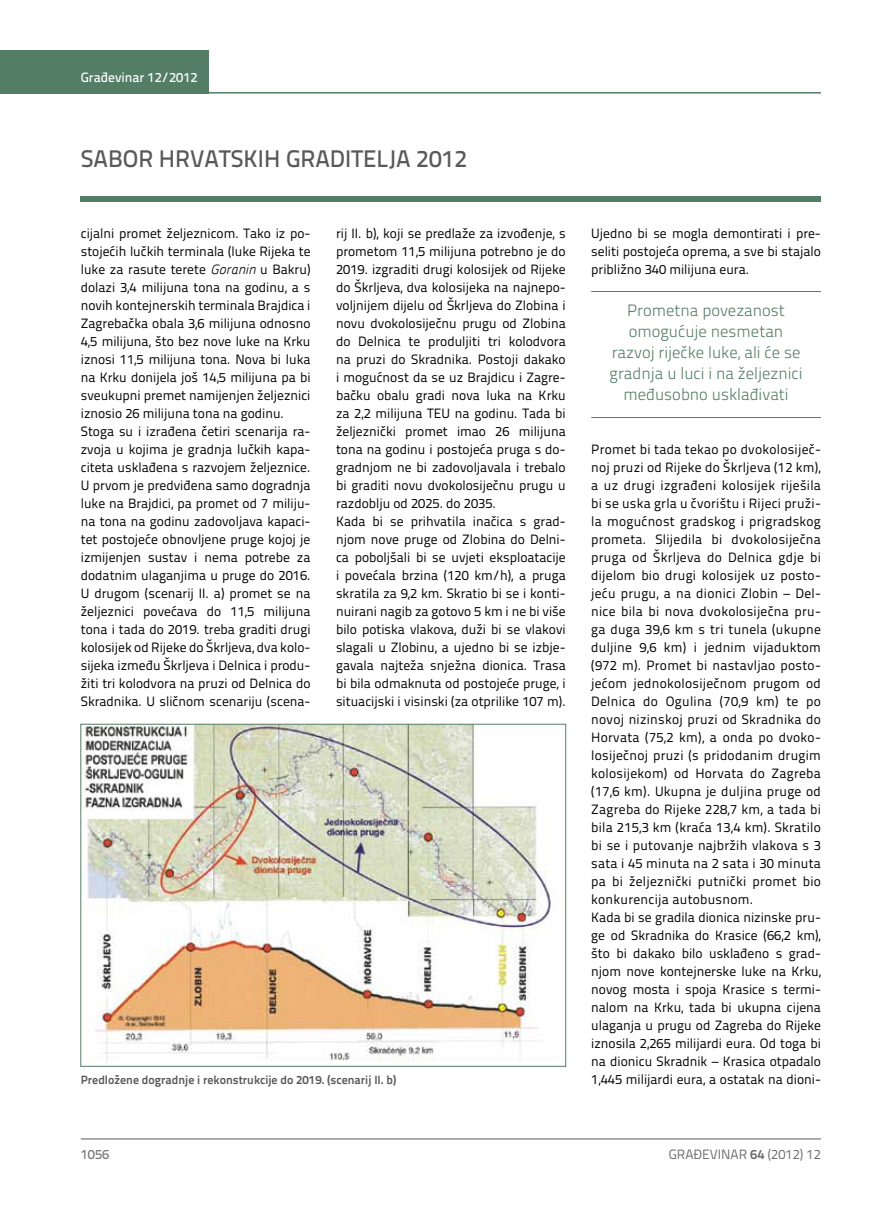
<style>
.page{position:relative;width:872px;height:1212px;background:#fff}
.page>*{position:absolute;margin:0;border:0;box-sizing:border-box;transform-origin:0 0}
.t1{font:500 24px "Titillium Text 22 L";color:#58595b}
.t2{font:300 16.5px/21px "Titillium Text 22 L";color:#547d66;text-align:center}
.t3{font:13.5px/18px "Titillium Text 22 L";color:#000}
.t4{font:13.5px/18px "Titillium Text 22 L";letter-spacing:.02em;color:#000}
.t5{font:13.5px "Titillium Text 22 L";color:#6d6e71}
.t6{font:500 13.5px "Titillium Text 22 L";color:#fff}
.t7{font:500 13.5px "Titillium Text 22 L";color:#797a7d}
.t8{font:700 12px "Titillium Text 22 L";color:#58595b}
.s1{font-family:"Panefresco 250 wt";font-style:italic}
.s2{font-weight:700}
</style>
<div class="page">
<hr style="left:81px;top:1139px;width:740px;height:1px;background:#58595b">
<hr style="left:208px;top:92px;width:613px;height:2px;background:#547d66">
<div style="left:0;top:50px;width:208px;height:44px;background:#547d66"></div>
<div style="left:81px;top:196px;width:740px;height:6px;background:#547d66"></div>
<hr style="left:591px;top:291px;width:230px;height:1px;background:#547d66">
<hr style="left:591px;top:417px;width:230px;height:1px;background:#547d66">
<img style="left:83px;top:726px;width:472px;height:335px">
<p class="t6" style="left:81px;top:67px;width:118px">Građevinar 12/2012</p>
<h1 class="t1" style="left:81px;top:140px;width:388px">SABOR HRVATSKIH GRADITELJA 2012</h1>
<p class="t3" style="left:81px;top:223px;width:231px">cijalni promet željeznicom. Tako iz po&shy;stojećih lučkih terminala (luke Rijeka te luke za rasute terete <span class="s1">Goranin</span> u Bakru) dolazi 3,4 milijuna tona na godinu, a s novih kontejnerskih terminala Brajdica i Zagrebačka obala 3,6 milijuna odnosno 4,5 milijuna, što bez nove luke na Krku iznosi 11,5 milijuna tona. Nova bi luka na Krku donijela još 14,5 milijuna pa bi sveukupni premet namijenjen željeznici iznosio 26 milijuna tona na godinu.<br>Stoga su i izrađena četiri scenarija ra&shy;zvoja u kojima je gradnja lučkih kapa&shy;citeta usklađena s razvojem željeznice.<br>U prvom je predviđena samo dogradnja luke na Brajdici, pa promet od 7 miliju&shy;na tona na godinu zadovoljava kapaci&shy;tet postojeće obnovljene pruge kojoj je izmijenjen sustav i nema potrebe za dodatnim ulaganjima u pruge do 2016.<br>U drugom (scenarij II. a) promet se na željeznici povećava do 11,5 milijuna tona i tada do 2019. treba graditi drugi kolosijek od Rijeke do Škrljeva, dva kolo&shy;sijeka između Škrljeva i Delnica i produ&shy;žiti tri kolodvora na pruzi od Delnica do Skradnika. U sličnom scenariju (scena-</p>
<p class="t3" style="left:336px;top:223px;width:231px">rij II. b), koji se predlaže za izvođenje, s prometom 11,5 milijuna potrebno je do 2019. izgraditi drugi kolosijek od Rijeke do Škrljeva, dva kolosijeka na najnepo&shy;voljnijem dijelu od Škrljeva do Zlobina i novu dvokolosiječnu prugu od Zlobina do Delnica te produljiti tri kolodvora na pruzi do Skradnika. Postoji dakako i mogućnost da se uz Brajdicu i Zagre&shy;bačku obalu gradi nova luka na Krku za 2,2 milijuna TEU na godinu. Tada bi željeznički promet imao 26 milijuna tona na godinu i postojeća pruga s do&shy;gradnjom ne bi zadovoljavala i trebalo bi graditi novu dvokolosiječnu prugu u razdoblju od 2025. do 2035.<br>Kada bi se prihvatila inačica s grad&shy;njom nove pruge od Zlobina do Delni&shy;ca poboljšali bi se uvjeti eksploatacije i povećala brzina (120 km/h), a pruga skratila za 9,2 km. Skratio bi se i konti&shy;nuirani nagib za gotovo 5 km i ne bi više bilo potiska vlakova, duži bi se vlakovi slagali u Zlobinu, a ujedno bi se izbje&shy;gavala najteža snježna dionica. Trasa bi bila odmaknuta od postojeće pruge, i situacijski i visinski (za otprilike 107 m).</p>
<p class="t3" style="left:591px;top:223px;width:231px;text-align:justify">Ujedno bi se mogla demontirati i pre&shy;seliti postojeća oprema, a sve bi stajalo približno 340 milijuna eura.</p>
<p class="t2" style="left:609px;top:299px;width:194px">Prometna povezanost omogućuje nesmetan razvoj riječke luke, ali će se gradnja u luci i na željeznici međusobno usklađivati</p>
<p class="t4" style="left:591px;top:439px;width:231px">Promet bi tada tekao po dvokolosiječ&shy;noj pruzi od Rijeke do Škrljeva (12 km), a uz drugi izgrađeni kolosijek riješila bi se uska grla u čvorištu i Rijeci pruži&shy;la mogućnost gradskog i prigradskog prometa. Slijedila bi dvokolosiječna pruga od Škrljeva do Delnica gdje bi dijelom bio drugi kolosijek uz posto&shy;jeću prugu, a na dionici Zlobin – Del&shy;nice bila bi nova dvokolosiječna pru&shy;ga duga 39,6 km s tri tunela (ukupne duljine 9,6 km) i jednim vijaduktom (972 m). Promet bi nastavljao posto&shy;jećom jednokolosiječnom prugom od Delnica do Ogulina (70,9 km) te po novoj nizinskoj pruzi od Skradnika do Horvata (75,2 km), a onda po dvoko&shy;losiječnoj pruzi (s pridodanim drugim kolosijekom) od Horvata do Zagreba (17,6 km). Ukupna je duljina pruge od Zagreba do Rijeke 228,7 km, a tada bi bila 215,3 km (kraća 13,4 km). Skratilo bi se i putovanje najbržih vlakova s 3 sata i 45 minuta na 2 sata i 30 minuta pa bi željeznički putnički promet bio konkurencija autobusnom.<br>Kada bi se gradila dionica nizinske pru&shy;ge od Skradnika do Krasice (66,2 km), što bi dakako bilo usklađeno s grad&shy;njom nove kontejnerske luke na Krku, novog mosta i spoja Krasice s termi&shy;nalom na Krku, tada bi ukupna cijena ulaganja u prugu od Zagreba do Rijeke iznosila 2,265 milijardi eura. Od toga bi na dionicu Skradnik – Krasica otpadalo</p>
<p class="t8" style="left:81px;top:1071px;width:317px">Predložene dogradnje i rekonstrukcije do 2019. (scenarij II. b)</p>
<p class="t3" style="left:591px;top:1070px;width:231px">1,445 milijardi eura, a ostatak na dioni-</p>
<p class="t7" style="left:81px;top:1144px;width:30px">1056</p>
<p class="t5" style="left:669px;top:1144px;width:154px">GRAĐEVINAR <span class="s2">64</span> (2012) 12</p>
</div>
